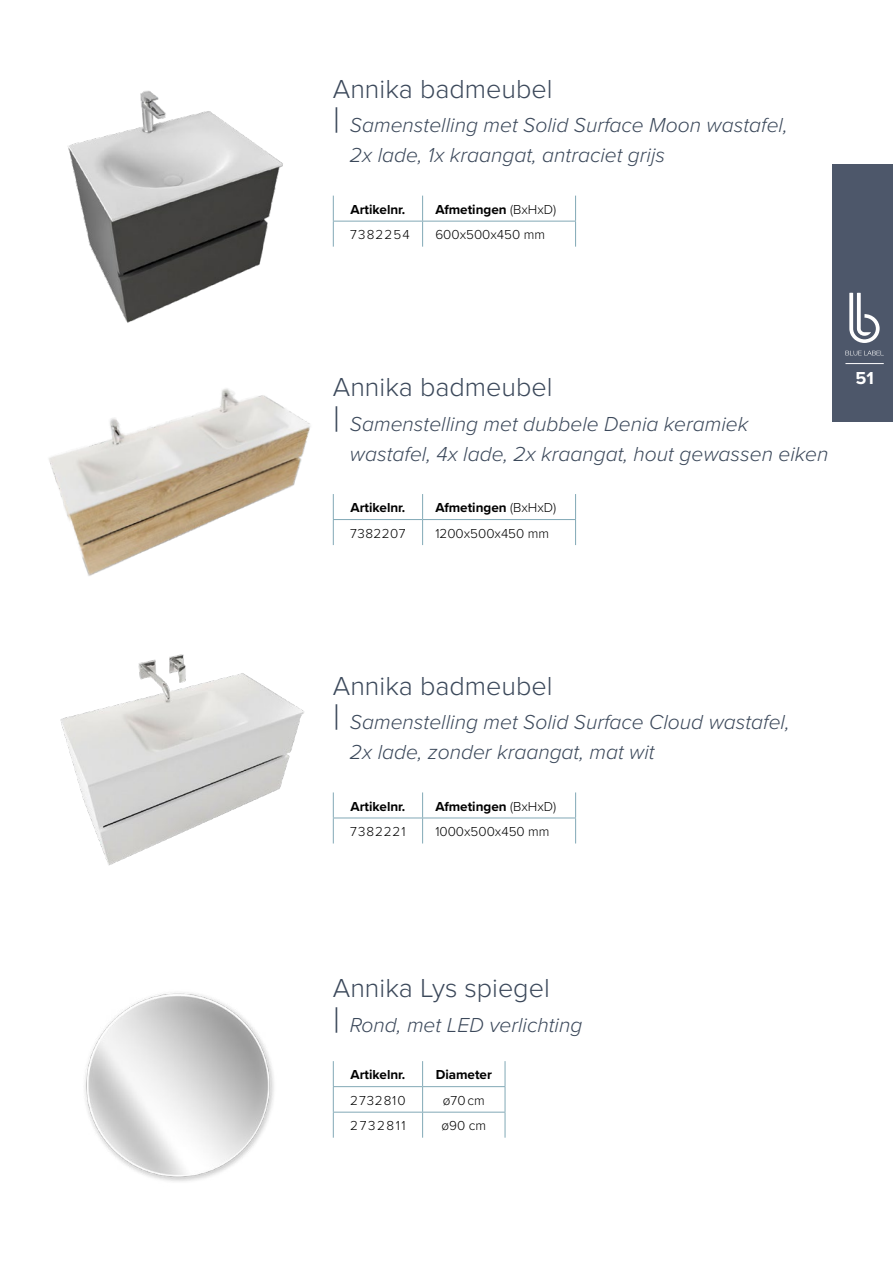
<style>
.page{position:relative;width:893px;height:1263px;background:#fff}
.page>*{position:absolute;margin:0;border:0;box-sizing:border-box;transform-origin:0 0}
.Artikel_titel{font:300 27px "Proxima Nova";color:#3b485a}
.Artikel_omschrijving{font:italic 300 21px/30px "Proxima Nova";color:#3b485a}
.t1{font:700 18px "Proxima Nova";color:#fff}
.Artikel_nummer_title{font:700 13.5px "Proxima Nova";color:#000}
.Artikelnummer{font:300 13.5px "Proxima Nova";color:#000}
.Artikelnummer-2{font:300 13.5px "Proxima Nova";letter-spacing:.07em;color:#000}
.Artikelnummer-3{font:300 13.5px "Proxima Nova";letter-spacing:.065em;color:#000}
.Artikelnummer-4{font:300 13.5px "Proxima Nova";letter-spacing:.115em;color:#000}
.Artikelnummer-5{font:300 13.5px "Proxima Nova";letter-spacing:.035em;color:#000}
.Artikelnummer-6{font:300 13.5px "Proxima Nova";letter-spacing:.085em;color:#000}
.s1{font-style:normal;font-size:36px}
.s2{font-weight:300}
</style>
<div class="page">
<hr style="left:0;top:164px;width:1px;height:258px;background:#4d576a">
<img style="left:68px;top:90px;width:215px;height:223px">
<img style="left:49px;top:313px;width:262px;height:263px">
<img style="left:60px;top:654px;width:244px;height:212px">
<hr style="left:423px;top:818px;width:153px;height:1px;background:#82a9b6">
<hr style="left:333px;top:818px;width:90px;height:1px;background:#82a9b6">
<svg style="left:333px;top:792px;width:1px;height:51px"></svg>
<svg style="left:422px;top:792px;width:1px;height:51px"></svg>
<svg style="left:575px;top:792px;width:1px;height:51px"></svg>
<hr style="left:423px;top:1086px;width:82px;height:1px;background:#82a9b6">
<hr style="left:423px;top:1112px;width:82px;height:1px;background:#82a9b6">
<svg style="left:505px;top:1061px;width:1px;height:77px"></svg>
<hr style="left:333px;top:1086px;width:90px;height:1px;background:#82a9b6">
<svg style="left:333px;top:1061px;width:1px;height:77px"></svg>
<svg style="left:422px;top:1061px;width:1px;height:77px"></svg>
<hr style="left:333px;top:1112px;width:90px;height:1px;background:#82a9b6">
<hr style="left:423px;top:519px;width:153px;height:1px;background:#82a9b6">
<svg style="left:575px;top:494px;width:1px;height:51px"></svg>
<hr style="left:333px;top:519px;width:90px;height:1px;background:#82a9b6">
<svg style="left:333px;top:494px;width:1px;height:51px"></svg>
<svg style="left:422px;top:494px;width:1px;height:51px"></svg>
<hr style="left:423px;top:221px;width:153px;height:1px;background:#82a9b6">
<svg style="left:575px;top:196px;width:1px;height:51px"></svg>
<svg style="left:333px;top:196px;width:1px;height:51px"></svg>
<svg style="left:422px;top:196px;width:1px;height:51px"></svg>
<hr style="left:333px;top:221px;width:90px;height:1px;background:#82a9b6">
<div style="left:832px;top:164px;width:61px;height:258px;background:#4d576a"></div>
<svg style="left:849px;top:293px;width:31px;height:50px"></svg>
<svg style="left:845px;top:351px;width:37px;height:4px"></svg>
<hr style="left:845px;top:363px;width:39px;height:1px;background:#fff">
<hr style="left:0;top:1005px;width:1px;height:215px;background:#4d576a">
<img style="left:85px;top:992px;width:189px;height:190px">
<p class="Artikel_titel" style="left:333px;top:69px;width:221px">Annika badmeubel</p>
<p class="Artikel_omschrijving" style="left:350px;top:109px;width:439px;text-indent:-17px"><span class="s1">|</span> Samenstelling met Solid Surface Moon wastafel,<br>2x lade, 1x kraangat, antraciet grijs</p>
<p class="Artikel_nummer_title" style="left:351px;top:199px;width:56px">Artikelnr.</p>
<p class="Artikel_nummer_title" style="left:435px;top:199px;width:122px">Afmetingen <span class="s2">(BxHxD)</span></p>
<p class="Artikelnummer-6" style="left:350px;top:225px;width:61px">7382254</p>
<p class="Artikelnummer" style="left:435px;top:225px;width:111px">600x500x450 mm</p>
<p class="Artikel_titel" style="left:333px;top:367px;width:221px">Annika badmeubel</p>
<p class="Artikel_omschrijving" style="left:350px;top:407px;width:480px;text-indent:-17px"><span class="s1">|</span> Samenstelling met dubbele Denia keramiek wastafel, 4x lade, 2x kraangat, hout gewassen eiken</p>
<p class="Artikel_nummer_title" style="left:351px;top:498px;width:56px">Artikelnr.</p>
<p class="Artikel_nummer_title" style="left:435px;top:498px;width:122px">Afmetingen <span class="s2">(BxHxD)</span></p>
<p class="Artikelnummer-5" style="left:350px;top:523px;width:57px">7382207</p>
<p class="Artikelnummer" style="left:435px;top:523px;width:115px">1200x500x450 mm</p>
<p class="t1" style="left:855px;top:365px;width:20px">51</p>
<p class="Artikel_titel" style="left:333px;top:666px;width:221px">Annika badmeubel</p>
<p class="Artikel_omschrijving" style="left:350px;top:706px;width:441px;text-indent:-17px"><span class="s1">|</span> Samenstelling met Solid Surface Cloud wastafel,<br>2x lade, zonder kraangat, mat wit</p>
<p class="Artikel_nummer_title" style="left:351px;top:796px;width:56px">Artikelnr.</p>
<p class="Artikel_nummer_title" style="left:435px;top:796px;width:122px">Afmetingen <span class="s2">(BxHxD)</span></p>
<p class="Artikelnummer-2" style="left:350px;top:821px;width:57px">7382221</p>
<p class="Artikelnummer" style="left:435px;top:821px;width:116px">1000x500x450 mm</p>
<p class="Artikel_titel" style="left:333px;top:968px;width:218px">Annika Lys spiegel</p>
<p class="Artikel_omschrijving" style="left:333px;top:1008px;width:251px"><span class="s1">|</span> Rond, met LED verlichting</p>
<p class="Artikel_nummer_title" style="left:351px;top:1065px;width:56px">Artikelnr.</p>
<p class="Artikel_nummer_title" style="left:436px;top:1065px;width:58px">Diameter</p>
<p class="Artikelnummer-3" style="left:350px;top:1090px;width:57px">2732810</p>
<p class="Artikelnummer" style="left:443px;top:1090px;width:43px">ø70 cm</p>
<p class="Artikelnummer-4" style="left:350px;top:1116px;width:57px">2732811</p>
<p class="Artikelnummer" style="left:441px;top:1116px;width:46px">ø90 cm</p>
</div>
